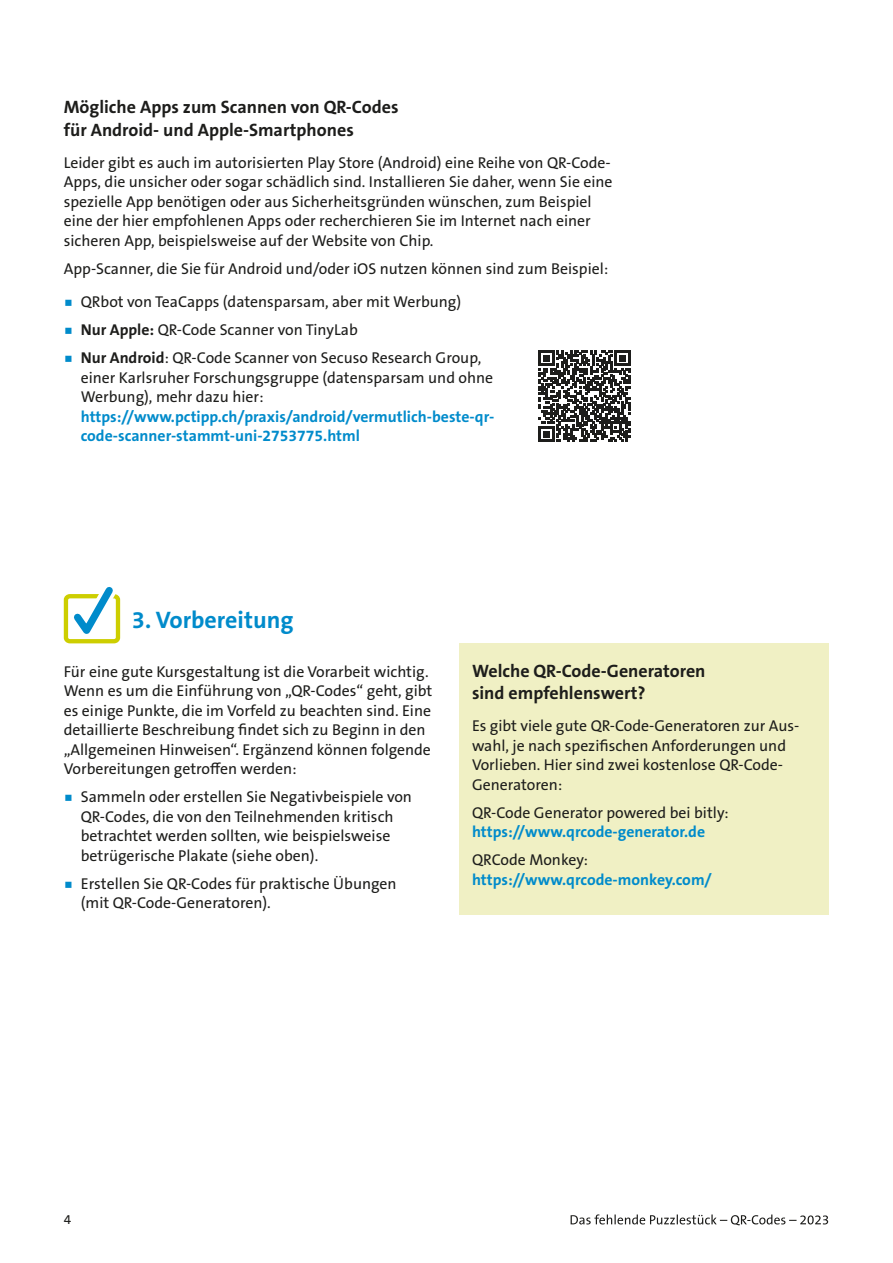
<style>
.page{position:relative;width:893px;height:1263px;background:#fff}
.page>*{position:absolute;margin:0;border:0;box-sizing:border-box;transform-origin:0 0}
.H2_Punkt_1-6{font:700 24px "The Sans B W7";color:#008bcb}
.t1{font:700 18px/22.2px "The Sans B W7";color:#1d1d1b}
.li{font:15.75px/19.5px "The Sans B W5 Plain";color:#1d1d1b}
.t2{font:700 15.75px/19.5px "The Sans B W7";color:#008bcb}
.t3{font:13.5px "The Sans B W5 Plain";color:#1d1d1b}
.s1{font-family:"Montserrat";font-weight:600;color:#008bcb}
.s2{font-family:"The Sans B W7";font-weight:700}
.s3{font-family:"The Sans B W7";font-weight:700;color:#008bcb}
.s4{font-family:"The Sans B W5 Plain";font-weight:400;color:#1d1d1b}
</style>
<div class="page">
<svg style="left:571px;top:1214px;width:257px;height:11px"></svg>
<div style="left:459px;top:643px;width:370px;height:271px;background:#f0f0c4"></div>
<svg style="left:63px;top:587px;width:58px;height:57px"></svg>
<svg style="left:539px;top:350px;width:91px;height:92px"></svg>
<h3 class="t1" style="left:64px;top:96px;width:336px">Mögliche Apps zum Scannen von QR-Codes für Android- und Apple-Smartphones</h3>
<p class="li" style="left:64px;top:153px;width:550px">Leider gibt es auch im autorisierten Play Store (Android) eine Reihe von QR-Code-Apps, die unsicher oder sogar schädlich sind. Installieren Sie daher, wenn Sie eine spezielle App benötigen oder aus Sicherheitsgründen wünschen, zum Beispiel eine der hier empfohlenen Apps oder recherchieren Sie im Internet nach einer sicheren App, beispielsweise auf der Website von Chip.</p>
<p class="li" style="left:64px;top:259px;width:546px">App-Scanner, die Sie für Android und/oder iOS nutzen können sind zum Beispiel:</p>
<p class="li" style="left:64px;top:292px;width:399px"><span class="s1">■</span> QRbot von TeaCapps (datensparsam, aber mit Werbung)</p>
<p class="li" style="left:64px;top:320px;width:295px"><span class="s1">■</span> <span class="s2">Nur Apple:</span> QR-Code Scanner von TinyLab</p>
<p class="li" style="left:81px;top:348px;width:415px;text-indent:-17px"><span class="s1">■</span> <span class="s2">Nur Android</span>: QR-Code Scanner von Secuso Research Group, einer Karlsruher Forschungsgruppe (datensparsam und ohne Werbung), mehr dazu hier: <span class="s3">https://www.pctipp.ch/praxis/android/vermutlich-beste-qr&shy;code-scanner-stammt-uni-2753775.html</span></p>
<h2 class="H2_Punkt_1-6" style="left:132px;top:604px;width:163px">3. Vorbereitung</h2>
<p class="li" style="left:64px;top:662px;width:370px">Für eine gute Kursgestaltung ist die Vorarbeit wichtig.<br>Wenn es um die Einführung von „QR-Codes“ geht, gibt es einige Punkte, die im Vorfeld zu beachten sind. Eine detaillierte Beschreibung findet sich zu Beginn in den „Allgemeinen Hinweisen“. Ergänzend können folgende Vorbereitungen getroffen werden:</p>
<p class="li" style="left:81px;top:787px;width:333px;text-indent:-17px"><span class="s1">■</span> Sammeln oder erstellen Sie Negativbeispiele von QR-Codes, die von den Teilnehmenden kritisch betrachtet werden sollten, wie beispielsweise betrügerische Plakate (siehe oben).</p>
<p class="li" style="left:81px;top:874px;width:317px;text-indent:-17px"><span class="s1">■</span> Erstellen Sie QR-Codes für praktische Übungen (mit QR-Code-Generatoren).</p>
<h3 class="t1" style="left:472px;top:659px;width:235px">Welche QR-Code-Generatoren sind empfehlenswert?</h3>
<p class="li" style="left:472px;top:716px;width:329px">Es gibt viele gute QR-Code-Generatoren zur Aus&shy;wahl, je nach spezifischen Anforderungen und Vorlieben. Hier sind zwei kostenlose QR-Code-Generatoren:</p>
<p class="li" style="left:472px;top:803px;width:258px">QR-Code Generator powered bei bitly: <span class="s3">https://www.qrcode-generator.de</span></p>
<p class="t2" style="left:472px;top:850px;width:241px"><span class="s4">QRCode Monkey: </span>https://www.qrcode-monkey.com/</p>
<p class="t3" style="left:64px;top:1211px;width:9px">4</p>
</div>
